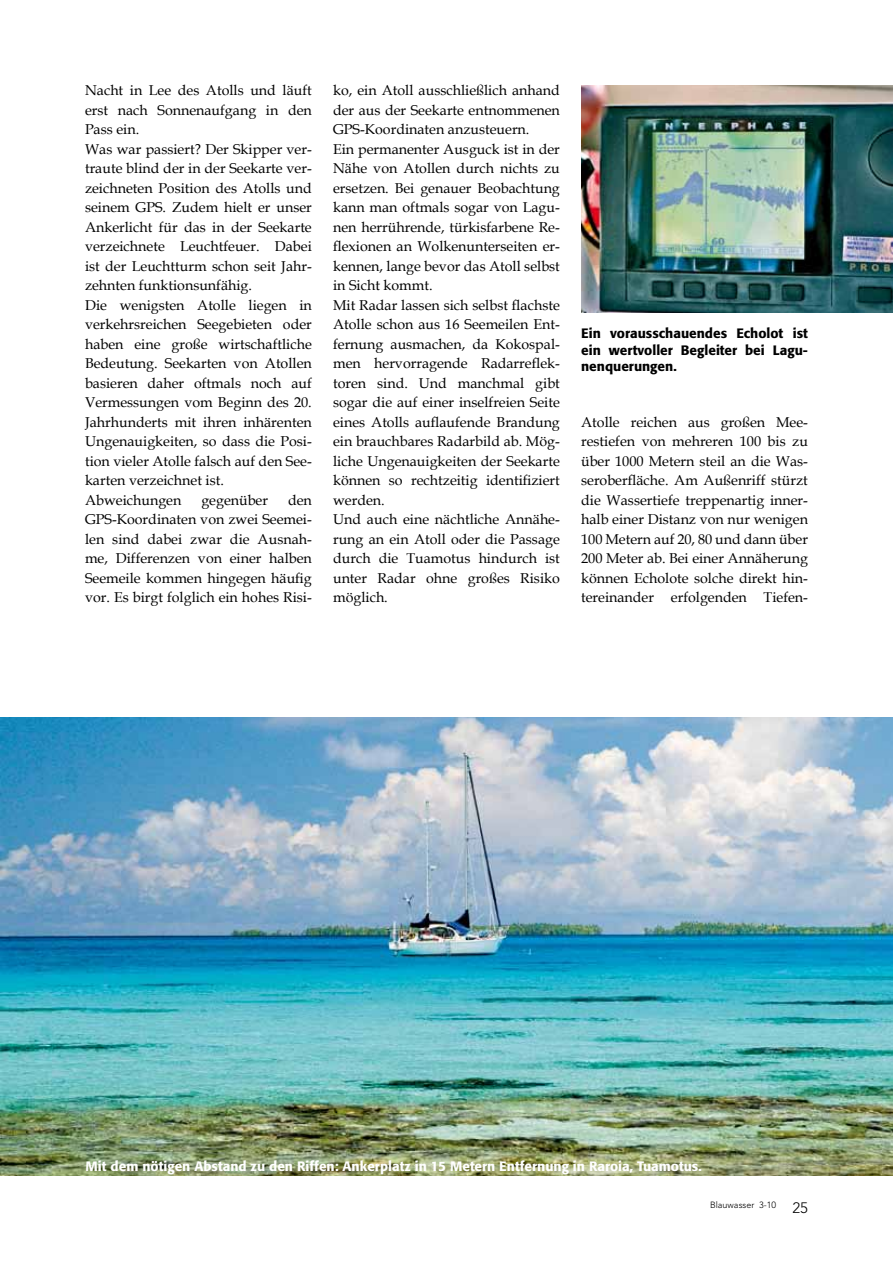
<style>
.page{position:relative;width:893px;height:1263px;background:#fff}
.page>*{position:absolute;margin:0;border:0;box-sizing:border-box;transform-origin:0 0}
.t1{font:300 15px "Avenir";color:#000}
.t2{font:14.25px/19.5px "Book Antiqua";color:#000}
.t3{font:500 13.5px "Formata";color:#fff}
.t4{font:500 13.5px/16.5px "Formata";color:#000;text-align:justify}
.t5{font:300 9px "Avenir";color:#000}
</style>
<div class="page">
<img style="left:0;top:717px;width:893px;height:459px">
<img style="left:581px;top:85px;width:312px;height:228px">
<p class="t2" style="left:85px;top:80px;width:228px">Nacht in Lee des Atolls und läuft erst nach Sonnenaufgang in den<br>Pass ein.<br>Was war passiert? Der Skipper ver&shy;traute blind der in der Seekarte ver&shy;zeichneten Position des Atolls und seinem GPS. Zudem hielt er unser<br>Ankerlicht für das in der Seekarte verzeichnete Leuchtfeuer. Dabei ist der Leuchtturm schon seit Jahr&shy;zehnten funktionsunfähig.<br>Die wenigsten Atolle liegen in verkehrsreichen Seegebieten oder haben eine große wirtschaftliche<br>Bedeutung. Seekarten von Atollen basieren daher oftmals noch auf<br>Vermessungen vom Beginn des 20.<br>Jahrhunderts mit ihren inhärenten<br>Ungenauigkeiten, so dass die Posi&shy;tion vieler Atolle falsch auf den See&shy;karten verzeichnet ist.<br>Abweichungen</p>
<p class="t2" style="left:85px;top:490px;width:228px;text-align:justify;text-indent:203px">den GPS-Koordinaten von zwei Seemei&shy;len sind dabei zwar die Ausnah&shy;me, Differenzen von einer halben Seemeile kommen hingegen häufig vor. Es birgt folglich ein hohes Risi-</p>
<p class="t2" style="left:201px;top:490px;width:68px">gegenüber</p>
<p class="t2" style="left:333px;top:80px;width:228px">ko, ein Atoll ausschließlich anhand der aus der Seekarte entnommenen<br>GPS-Koordinaten anzusteuern.<br>Ein permanenter Ausguck ist in der<br>Nähe von Atollen durch nichts zu ersetzen. Bei genauer Beobachtung kann man oftmals sogar von Lagu&shy;nen herrührende, türkisfarbene Re&shy;flexionen an Wolkenunterseiten er&shy;kennen, lange bevor das Atoll selbst in Sicht kommt.<br>Mit Radar lassen sich selbst flachste<br>Atolle schon aus 16 Seemeilen Ent&shy;fernung ausmachen, da Kokospal&shy;men hervorragende Radarreflek&shy;toren sind. Und manchmal gibt sogar die auf einer inselfreien Seite eines Atolls auflaufende Brandung ein brauchbares Radarbild ab. Mög&shy;liche Ungenauigkeiten der Seekarte können so rechtzeitig identifiziert werden.<br>Und auch eine nächtliche Annähe&shy;rung an ein Atoll oder die Passage durch die Tuamotus hindurch ist unter Radar ohne großes Risiko möglich.</p>
<p class="t4" style="left:581px;top:325px;width:228px">Ein vorausschauendes Echolot ist ein wertvoller Begleiter bei Lagu&shy;nenquerungen.</p>
<p class="t2" style="left:581px;top:412px;width:228px;text-align:justify">Atolle reichen aus großen Mee&shy;restiefen von mehreren 100 bis zu über 1000 Metern steil an die Was&shy;seroberfläche. Am Außenriff stürzt die Wassertiefe treppenartig inner&shy;halb einer Distanz von nur wenigen 100 Metern auf 20, 80 und dann über 200 Meter ab. Bei einer Annäherung können Echolote solche direkt hin&shy;tereinander erfolgenden Tiefen-</p>
<p class="t3" style="left:86px;top:1157px;width:618px">Mit dem nötigen Abstand zu den Riffen: Ankerplatz in 15 Metern Entfernung in Raroia, Tuamotus.</p>
<p class="t5" style="left:710px;top:1200px;width:67px">Blauwasser 3-10</p>
<p class="t1" style="left:792px;top:1199px;width:17px">25</p>
</div>
